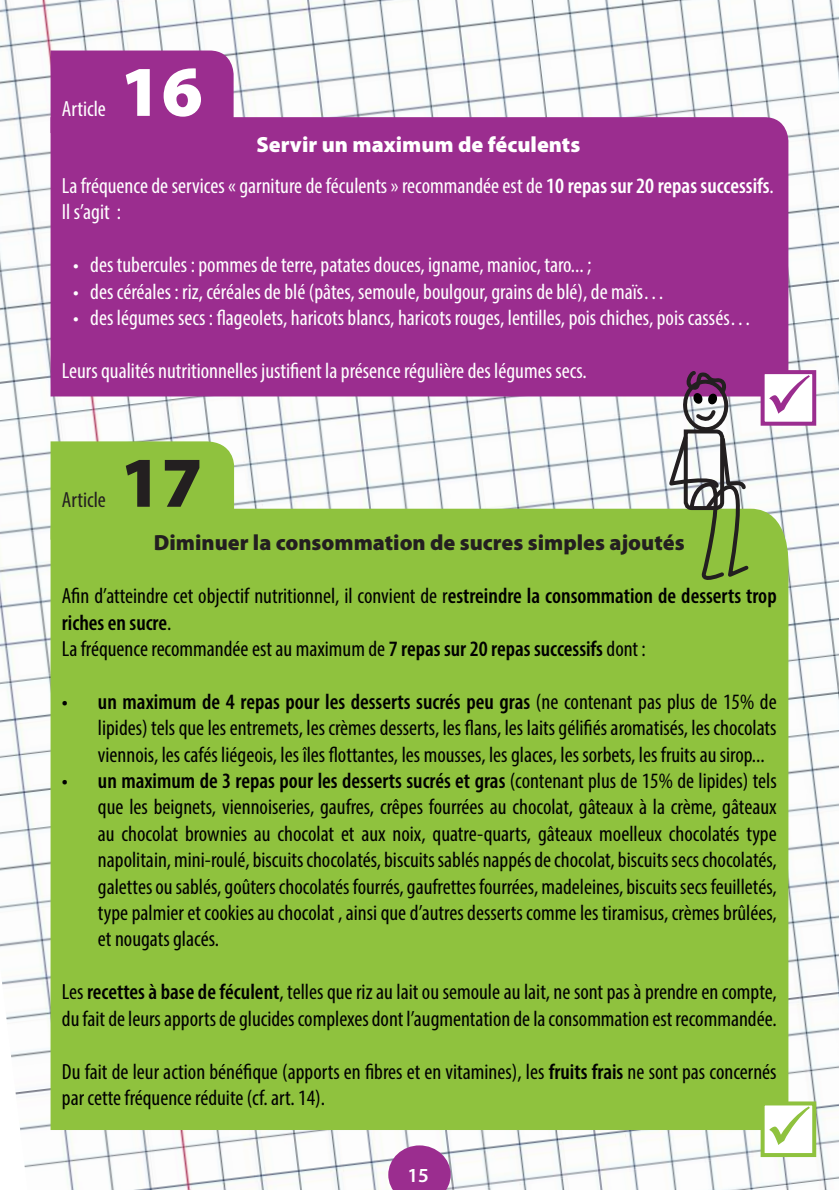
<style>
.page{position:relative;width:839px;height:1190px;background:#fff}
.page>*{position:absolute;margin:0;border:0;box-sizing:border-box;transform-origin:0 0}
.t1{font:900 72px "Myriad Pro";color:#fff}
.t2{font:900 72px "Myriad Pro";color:#231f20}
.t3{font:condensed 22px/26.4px "Myriad Pro";color:#000}
.t4{font:condensed 22px/40.8px "Myriad Pro";color:#fff;text-align:center}
.t5{font:900 22px "Myriad Pro";color:#231f20}
.t6{font:condensed 22px "Myriad Pro";color:#231f20}
.t7{font:600 20px "Myriad Pro";color:#fff}
.s1{font-weight:900;font-stretch:normal}
.s2{font-weight:600}
</style>
<div class="page">
<img style="left:0;top:0;width:838px;height:1190px">
<svg style="left:388px;top:1145px;width:62px;height:45px;background:#a74c9e"></svg>
<div style="left:51px;top:51px;width:182px;height:66px;background:#9b2d8f"></div>
<div style="left:51px;top:117px;width:737px;height:279px;background:#9b2d8f"></div>
<div style="left:762px;top:372px;width:51px;height:52px;background:#fff"></div>
<div style="left:760px;top:370px;width:55px;height:56px;border:4px solid #9b2d8f"></div>
<div style="left:51px;top:441px;width:183px;height:67px;background:#8fc23e"></div>
<div style="left:51px;top:508px;width:739px;height:622px;background:#8fc23e"></div>
<div style="left:762px;top:1103px;width:51px;height:52px;background:#fff"></div>
<div style="left:760px;top:1101px;width:55px;height:56px;border:4px solid #8fc23e"></div>
<svg style="left:666px;top:369px;width:85px;height:214px"></svg>
<svg style="left:768px;top:374px;width:41px;height:1px"></svg>
<svg style="left:768px;top:1105px;width:41px;height:1px"></svg>
<h1 class="t1" style="left:120px;top:51px;width:84px">16</h1>
<p class="t4" style="left:62px;top:124px;width:713px"><span class="s1">Servir un maximum de féculents<br></span>La fréquence de services « garniture de féculents » recommandée est de <span class="s2">10 repas sur 20 repas successifs</span>.</p>
<p class="t4" style="left:62px;top:191px;width:60px">Il s’agit :</p>
<p class="t4" style="left:73px;top:244px;width:519px">• des tubercules : pommes de terre, patates douces, igname, manioc, taro... ;</p>
<p class="t4" style="left:73px;top:271px;width:593px">• des céréales : riz, céréales de blé (pâtes, semoule, boulgour, grains de blé), de maïs…</p>
<p class="t4" style="left:73px;top:297px;width:679px">• des légumes secs : flageolets, haricots blancs, haricots rouges, lentilles, pois chiches, pois cassés…</p>
<p class="t4" style="left:62px;top:350px;width:526px">Leurs qualités nutritionnelles justifient la présence régulière des légumes secs.</p>
<p class="t4" style="left:62px;top:88px;width:45px">Article</p>
<h1 class="t2" style="left:120px;top:441px;width:84px">17</h1>
<p class="t5" style="left:154px;top:530px;width:532px">Diminuer la consommation de sucres simples ajoutés</p>
<p class="t3" style="left:62px;top:582px;width:715px">Afin d’atteindre cet objectif nutritionnel, il convient de r<span class="s2">estreindre la consommation de desserts trop riches en sucre</span>.<br>La fréquence recommandée est au maximum de <span class="s2">7 repas sur 20 repas successifs</span> dont :</p>
<p class="t3" style="left:98px;top:688px;width:679px;text-align:justify;text-indent:-36px"><span class="s2">• un maximum de 4 repas pour les desserts sucrés peu gras</span> (ne contenant pas plus de 15% de lipides) tels que les entremets, les crèmes desserts, les flans, les laits gélifiés aromatisés, les chocolats viennois, les cafés liégeois, les îles flottantes, les mousses, les glaces, les sorbets, les fruits au sirop...</p>
<p class="t3" style="left:98px;top:767px;width:680px;text-align:justify;text-indent:-36px"><span class="s2">• un maximum de 3 repas pour les desserts sucrés et gras</span> (contenant plus de 15% de lipides) tels que les beignets, viennoiseries, gaufres, crêpes fourrées au chocolat, gâteaux à la crème, gâteaux au chocolat brownies au chocolat et aux noix, quatre-quarts, gâteaux moelleux chocolatés type napolitain, mini-roulé, biscuits chocolatés, biscuits sablés nappés de chocolat, biscuits secs chocolatés, galettes ou sablés, goûters chocolatés fourrés, gaufrettes fourrées, madeleines, biscuits secs feuilletés, type palmier et cookies au chocolat , ainsi que d’autres desserts comme les tiramisus, crèmes brûlées, et nougats glacés.</p>
<p class="t3" style="left:62px;top:978px;width:716px">Les <span class="s2">recettes à base de féculent</span>, telles que riz au lait ou semoule au lait, ne sont pas à prendre en compte, du fait de leurs apports de glucides complexes dont l’augmentation de la consommation est recommandée.</p>
<p class="t3" style="left:62px;top:1057px;width:715px">Du fait de leur action bénéfique (apports en fibres et en vitamines), les <span class="s2">fruits frais</span> ne sont pas concernés par cette fréquence réduite (cf. art. 14).</p>
<p class="t6" style="left:62px;top:486px;width:45px">Article</p>
<p class="t7" style="left:407px;top:1162px;width:23px">15</p>
</div>
